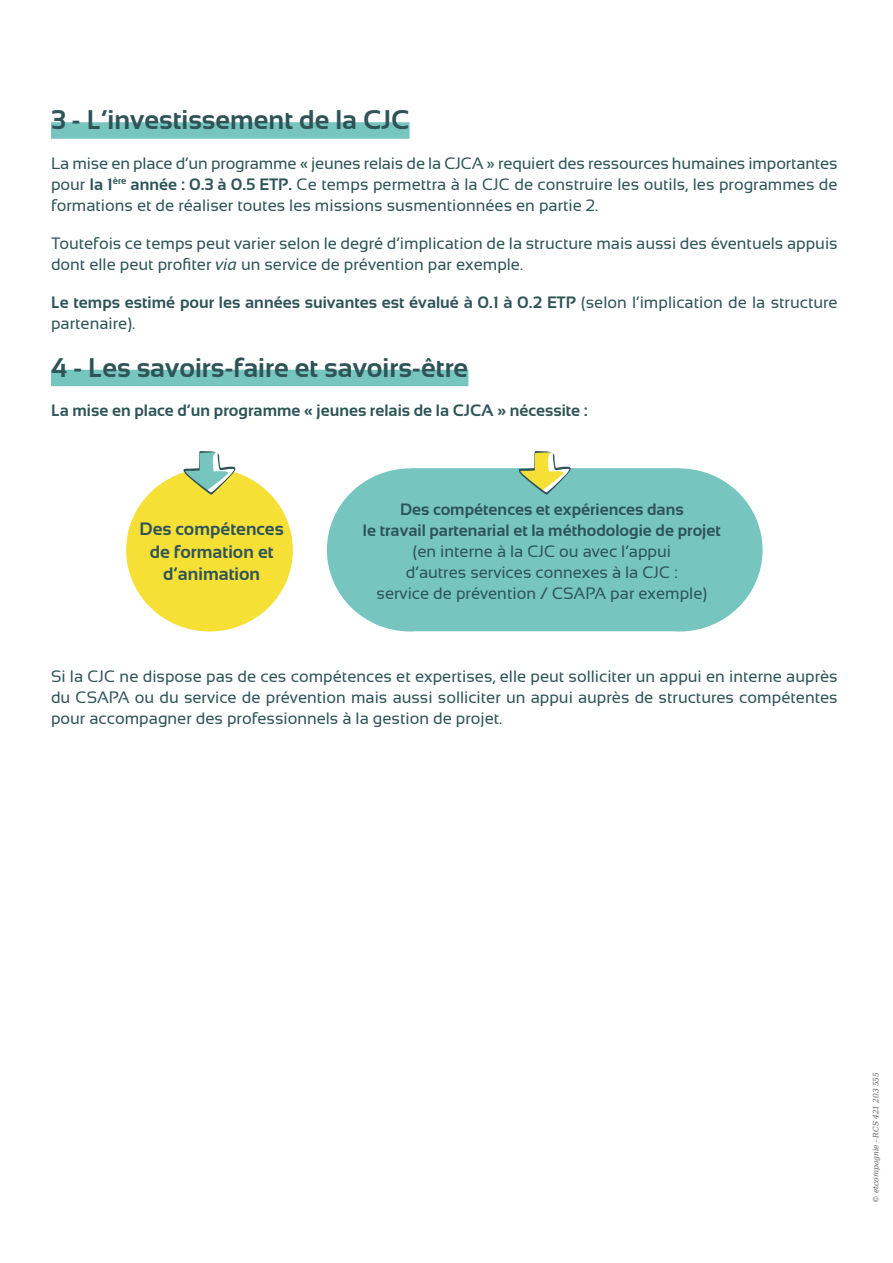
<style>
.page{position:relative;width:893px;height:1263px;background:#fff}
.page>*{position:absolute;margin:0;border:0;box-sizing:border-box;transform-origin:0 0}
.t1{font:700 27px "Sansation";color:#2e5457}
.t2{font:700 18px/22.5px "Sansation";color:#2e5457;text-align:center}
.t3{font:16.5px/21px "Sansation";color:#2e5457;text-align:justify}
.t4{font:700 16.5px/21px "Sansation";color:#2e5457}
.t5{font:italic 7.5px "DejaVu Serif";letter-spacing:-.01em;color:#646363}
.s1{font-weight:700}
.s2{font-style:italic}
.s3{font-weight:400}
</style>
<div class="page">
<svg style="left:327px;top:468px;width:436px;height:163px;background:#81c9c4"></svg>
<div style="left:51px;top:122px;width:359px;height:17px;background:#76c5bf"></div>
<div style="left:51px;top:370px;width:417px;height:16px;background:#76c5bf"></div>
<div style="left:126px;top:468px;width:167px;height:163px;background:#f6e036;border-radius:50%"></div>
<svg style="left:519px;top:451px;width:52px;height:44px"></svg>
<svg style="left:183px;top:451px;width:53px;height:44px"></svg>
<h1 class="t1" style="left:51px;top:105px;width:360px">3 - L’investissement de la CJC</h1>
<p class="t3" style="left:51px;top:153px;width:788px">La mise en place d’un programme « jeunes relais de la CJCA » requiert des ressources humaines importantes pour <span class="s1">la 1</span><sup>ère</sup> <span class="s1">année : 0.3 à 0.5 ETP.</span> Ce temps permettra à la CJC de construire les outils, les programmes de formations et de réaliser toutes les missions susmentionnées en partie 2.</p>
<p class="t3" style="left:51px;top:233px;width:788px">Toutefois ce temps peut varier selon le degré d’implication de la structure mais aussi des éventuels appuis dont elle peut profiter <span class="s2">via</span> un service de prévention par exemple.</p>
<p class="t4" style="left:51px;top:292px;width:788px">Le temps estimé pour les années suivantes est évalué à 0.1 à 0.2 ETP <span class="s3">(selon l’implication de la structure partenaire).</span></p>
<h1 class="t1" style="left:51px;top:352px;width:419px">4 - Les savoirs-faire et savoirs-être</h1>
<p class="t4" style="left:51px;top:400px;width:538px">La mise en place d’un programme « jeunes relais de la CJCA » nécessite :</p>
<p class="t2" style="left:140px;top:518px;width:146px">Des compétences de formation et d’animation</p>
<p class="t4" style="left:363px;top:499px;width:359px;text-align:center">Des compétences et expériences dans<br>le travail partenarial et la méthodologie de projet</p>
<p class="t3" style="left:377px;top:541px;width:332px;text-align:center">(en interne à la CJC ou avec l’appui<br>d’autres services connexes à la CJC :<br>service de prévention / CSAPA par exemple)</p>
<p class="t3" style="left:51px;top:666px;width:788px">Si la CJC ne dispose pas de ces compétences et expertises, elle peut solliciter un appui en interne auprès du CSAPA ou du service de prévention mais aussi solliciter un appui auprès de structures compétentes pour accompagner des professionnels à la gestion de projet.</p>
<p class="t5" style="left:870px;top:1203px;width:132px;rotate:-90deg">© etcompagnie - RCS 421 203 555</p>
</div>
